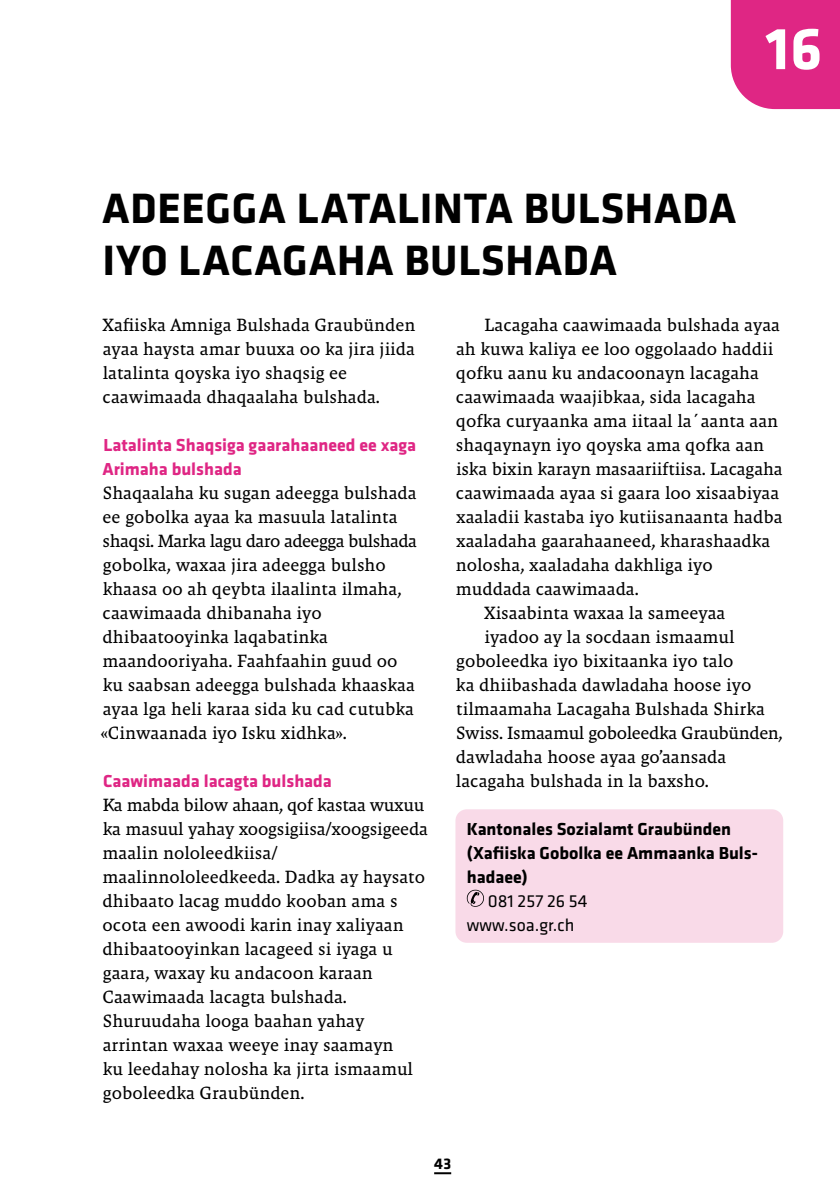
<style>
.page{position:relative;width:840px;height:1191px;background:#fff}
.page>*{position:absolute;margin:0;border:0;box-sizing:border-box;transform-origin:0 0}
.t1{font:700 61.6px "Klavika";color:#fff}
.t2{font:700 44px/52px "Klavika";letter-spacing:.015em;color:#000}
.t3{font:18px/24px "Malaga Reg";color:#000}
.t4{font:700 18px/24px "Klavika";color:#df2684}
.t5{font:700 18px/24px "Klavika";color:#000}
.t6{font:18px "Malaga Reg";letter-spacing:-.02em;color:#000}
.t7{font:18px/24px "Klavika";color:#000}
.t8{font:700 16px "Klavika";color:#000}
</style>
<div class="page">
<svg style="left:434px;top:1172px;width:17px;height:2px"></svg>
<div style="left:455px;top:809px;width:327px;height:133px;background:#f9dae8;border-radius:11px"></div>
<svg style="left:466px;top:889px;width:17px;height:17px"></svg>
<div style="left:730px;top:0;width:109px;height:109px;background:#df2684"></div>
<h1 class="t1" style="left:765px;top:15px;width:58px">16</h1>
<h2 class="t2" style="left:102px;top:183px;width:635px">ADEEGGA LATALINTA BULSHADA<br>IYO LACAGAHA BULSHADA</h2>
<p class="t3" style="left:102px;top:312px;width:314px">Xafiiska Amniga Bulshada Graubünden ayaa haysta amar buuxa oo ka jira jiida latalinta qoyska iyo shaqsig ee caawimaada dhaqaalaha bulshada.</p>
<p class="t4" style="left:102px;top:433px;width:315px">Latalinta Shaqsiga gaarahaaneed ee xaga<br>Arimaha bulshada</p>
<p class="t3" style="left:101px;top:480px;width:317px">Shaqaalaha ku sugan adeegga bulshada ee gobolka ayaa ka masuula latalinta shaqsi. Marka lagu daro adeegga bulshada gobolka, waxaa jira adeegga bulsho khaasa oo ah qeybta ilaalinta ilmaha, caawimaada dhibanaha iyo dhibaatooyinka laqabatinka maandooriyaha. Faahfaahin guud oo ku saabsan adeegga bulshada khaaskaa ayaa lga heli karaa sida ku cad cutubka «Cinwaanada iyo Isku xidhka».</p>
<p class="t4" style="left:103px;top:769px;width:230px">Caawimaada lacagta bulshada</p>
<p class="t3" style="left:102px;top:792px;width:327px">Ka mabda bilow ahaan, qof kastaa wuxuu ka masuul yahay xoogsigiisa/xoogsigeeda maalin nololeedkiisa/ maalinnololeedkeeda. Dadka ay haysato dhibaato lacag muddo kooban ama s ocota een awoodi karin inay xaliyaan dhibaatooyinkan lacageed si iyaga u gaara, waxay ku andacoon karaan Caawimaada lacagta bulshada.<br>Shuruudaha looga baahan yahay arrintan waxaa weeye inay saamayn<br>ku leedahay nolosha ka jirta ismaamul goboleedka Graubünden.</p>
<p class="t3" style="left:484px;top:312px;width:297px">Lacagaha caawimaada bulshada ayaa</p>
<p class="t3" style="left:456px;top:336px;width:318px">ah kuwa kaliya ee loo oggolaado haddii</p>
<p class="t3" style="left:455px;top:360px;width:304px">qofku aanu ku andacoonayn lacagaha</p>
<p class="t3" style="left:455px;top:384px;width:301px">caawimaada waajibkaa, sida lacagaha</p>
<p class="t3" style="left:455px;top:408px;width:323px">qofka curyaanka ama iitaal la´aanta aan</p>
<p class="t3" style="left:455px;top:432px;width:309px">shaqaynayn iyo qoyska ama qofka aan</p>
<p class="t3" style="left:456px;top:456px;width:328px">iska bixin karayn masaariiftiisa. Lacagaha</p>
<p class="t3" style="left:455px;top:480px;width:325px">caawimaada ayaa si gaara loo xisaabiyaa</p>
<p class="t3" style="left:456px;top:504px;width:328px">xaaladii kastaba iyo kutiisanaanta hadba</p>
<p class="t3" style="left:456px;top:528px;width:315px">xaaladaha gaarahaaneed, kharashaadka</p>
<p class="t3" style="left:455px;top:552px;width:258px">nolosha, xaaladaha dakhliga iyo</p>
<p class="t3" style="left:455px;top:576px;width:184px">muddada caawimaada.</p>
<p class="t3" style="left:484px;top:600px;width:243px">Xisaabinta waxaa la sameeyaa</p>
<p class="t3" style="left:484px;top:624px;width:251px">iyadoo ay la socdaan ismaamul</p>
<p class="t3" style="left:456px;top:648px;width:279px">goboleedka iyo bixitaanka iyo talo</p>
<p class="t3" style="left:455px;top:672px;width:297px">ka dhiibashada dawladaha hoose iyo</p>
<p class="t3" style="left:456px;top:696px;width:310px">tilmaamaha Lacagaha Bulshada Shirka</p>
<p class="t6" style="left:456px;top:722px;width:328px">Swiss. Ismaamul goboleedka Graubünden,</p>
<p class="t3" style="left:455px;top:744px;width:272px">dawladaha hoose ayaa go’aansada</p>
<p class="t3" style="left:455px;top:768px;width:254px">lacagaha bulshada in la baxsho.</p>
<p class="t5" style="left:466px;top:817px;width:292px">Kantonales Sozialamt Graubünden (Xafiiska Gobolka ee Ammaanka Buls&shy;hadaee)</p>
<p class="t7" style="left:466px;top:889px;width:122px;text-indent:21px">081 257 26 54 www.soa.gr.ch</p>
<p class="t8" style="left:434px;top:1155px;width:19px">43</p>
</div>
